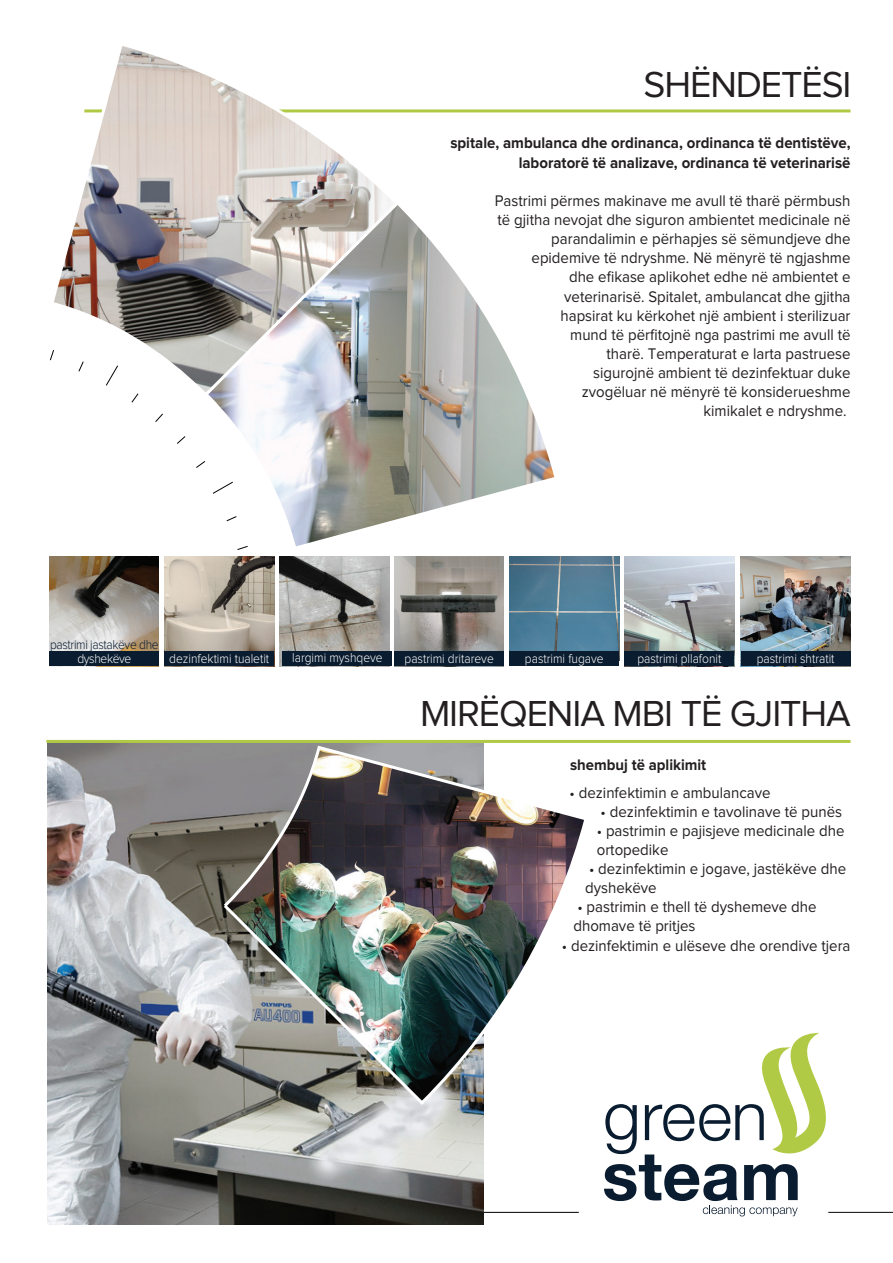
<style>
.page{position:relative;width:893px;height:1263px;background:#fff}
.page>*{position:absolute;margin:0;border:0;box-sizing:border-box;transform-origin:0 0}
.t1{font:37.5px "Proxima Nova";letter-spacing:-.03em;color:#231f20}
.t2{font:15.9px/19.2px "Proxima Nova";color:#231f20;scale:.94 1}
.t3{font:700 15.9px/19.2px "Proxima Nova";color:#231f20;text-align:right;scale:.94 1}
.t4{font:300 13.35px "Proxima Nova";color:#fff;scale:.9 1}
.t5{font:300 13.35px "Proxima Nova";letter-spacing:-.03em;color:#0a1c2f;scale:.9 1}
.t6{font:300 13.35px "Proxima Nova";letter-spacing:-.03em;color:#fff;scale:.9 1}
.s1{font-size:15px}
</style>
<div class="page">
<hr style="left:387px;top:1212px;width:192px;height:1px;background:#050504">
<img style="left:47px;top:743px;width:436px;height:481px">
<hr style="left:84px;top:109px;width:766px;height:3px;background:#b0ca45">
<hr style="left:46px;top:740px;width:804px;height:3px;background:#b0ca45">
<img style="left:221px;top:744px;width:363px;height:363px">
<svg style="left:201px;top:208px;width:354px;height:342px"></svg>
<img style="left:50px;top:46px;width:351px;height:353px">
<img style="left:394px;top:557px;width:110px;height:95px">
<img style="left:49px;top:557px;width:110px;height:95px">
<img style="left:625px;top:557px;width:109px;height:95px">
<img style="left:280px;top:557px;width:109px;height:109px">
<img style="left:509px;top:557px;width:110px;height:95px">
<img style="left:164px;top:557px;width:110px;height:95px">
<div style="left:624px;top:652px;width:110px;height:14px;background:#0a1c2f"></div>
<div style="left:283px;top:651px;width:109px;height:14px;background:#0a1c2f"></div>
<div style="left:394px;top:652px;width:110px;height:14px;background:#0a1c2f"></div>
<div style="left:49px;top:652px;width:110px;height:14px;background:#0a1c2f"></div>
<div style="left:509px;top:652px;width:110px;height:14px;background:#0a1c2f"></div>
<div style="left:164px;top:652px;width:110px;height:14px;background:#0a1c2f"></div>
<hr style="left:828px;top:1212px;width:65px;height:1px;background:#050504">
<svg style="left:604px;top:1032px;width:234px;height:184px"></svg>
<img style="left:741px;top:557px;width:109px;height:95px">
<div style="left:741px;top:652px;width:109px;height:14px;background:#0a1c2f"></div>
<h1 class="t1" style="left:644px;top:64px;width:210px">SHËNDETËSI</h1>
<p class="t3" style="left:450px;top:134px;width:427px">spitale, ambulanca dhe ordinanca, ordinanca të dentistëve, laboratorë të analizave, ordinanca të veterinarisë</p>
<p class="t2" style="left:495px;top:191px;width:380px;text-align:right">Pastrimi përmes makinave me avull të tharë përmbush të gjitha nevojat dhe siguron ambientet medicinale në parandalimin e përhapjes së sëmundjeve dhe epidemive të ndryshme. Në mënyrë të ngjashme<br>dhe efikase aplikohet edhe në ambientet e veterinarisë. Spitalet, ambulancat dhe gjitha<br>hapsirat ku kërkohet një ambient i sterilizuar<br>mund të përfitojnë nga pastrimi me avull të<br>tharë. Temperaturat e larta pastruese<br>sigurojnë ambient të dezinfektuar duke<br>zvogëluar në mënyrë të konsiderueshme<br>kimikalet e ndryshme.</p>
<p class="t5" style="left:50px;top:638px;width:122px">pastrimi jastakëve dhe</p>
<p class="t6" style="left:77px;top:653px;width:62px">dyshekëve</p>
<p class="t4" style="left:169px;top:653px;width:113px">dezinfektimi tualetit</p>
<p class="t4" style="left:525px;top:653px;width:89px">pastrimi fugave</p>
<h1 class="t1" style="left:420px;top:693px;width:432px">MIRËQENIA MBI TË GJITHA</h1>
<p class="t3" style="left:570px;top:755px;width:146px">shembuj të aplikimit</p>
<p class="t2" style="left:570px;top:783px;width:215px"><span class="s1">•</span> dezinfektimin e ambulancave</p>
<p class="t2" style="left:601px;top:802px;width:258px"><span class="s1">•</span> dezinfektimin e tavolinave të punës</p>
<p class="t2" style="left:597px;top:821px;width:265px"><span class="s1">•</span> pastrimin e pajisjeve medicinale dhe ortopedike</p>
<p class="t2" style="left:585px;top:859px;width:279px"><span class="s1">•</span> dezinfektimin e jogave, jastëkëve dhe dyshekëve</p>
<p class="t2" style="left:573px;top:898px;width:260px"><span class="s1">•</span> pastrimin e thell të dyshemeve dhe dhomave të pritjes</p>
<p class="t2" style="left:562px;top:936px;width:309px"><span class="s1">•</span> dezinfektimin e ulëseve dhe orendive tjera</p>
<p class="t4" style="left:292px;top:652px;width:102px">largimi myshqeve</p>
<p class="t4" style="left:405px;top:653px;width:101px">pastrimi dritareve</p>
<p class="t4" style="left:637px;top:653px;width:95px">pastrimi pllafonit</p>
<p class="t4" style="left:757px;top:653px;width:88px">pastrimi shtratit</p>
</div>
